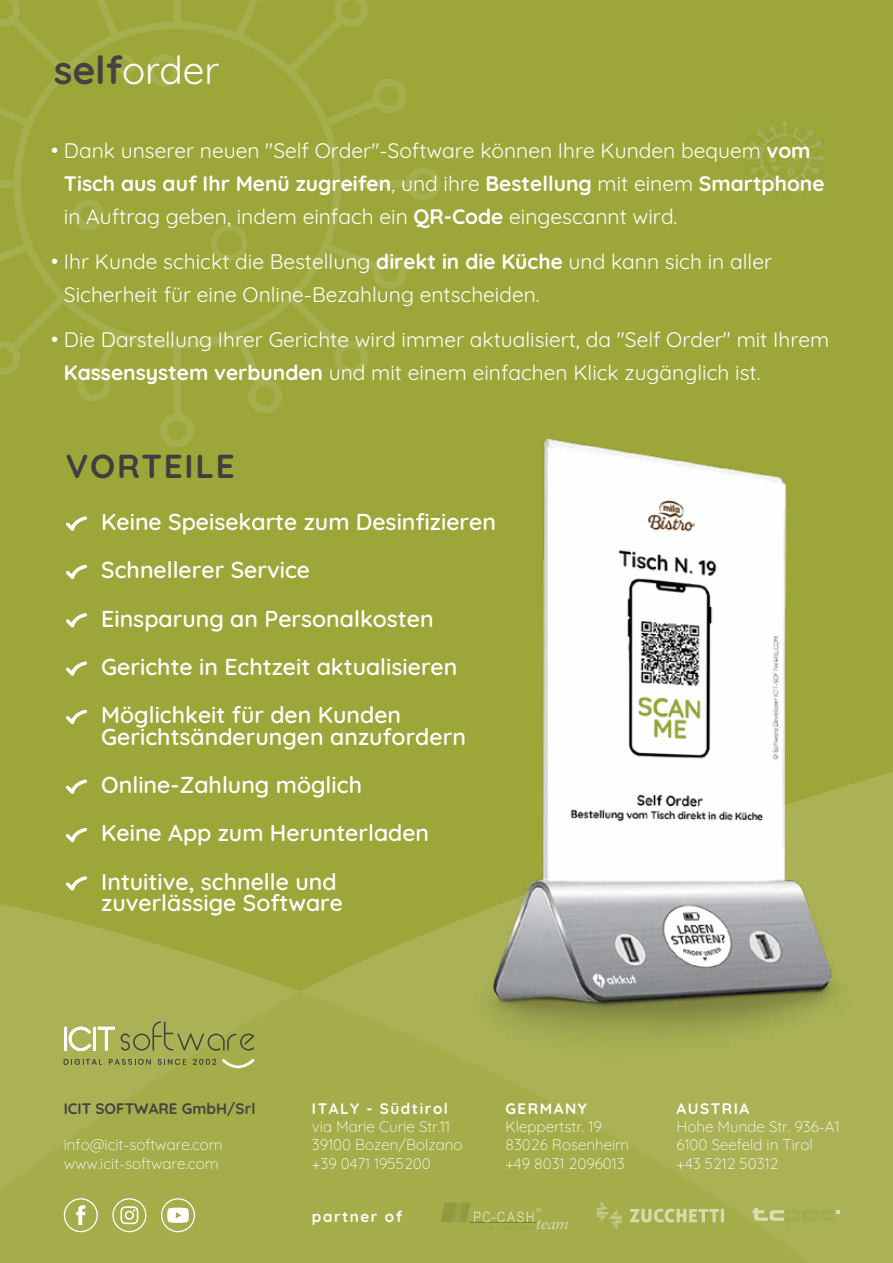
<style>
.page{position:relative;width:893px;height:1263px;background:#fff}
.page>*{position:absolute;margin:0;border:0;box-sizing:border-box;transform-origin:0 0}
.t1{font:38.85px "Quicksand";color:#fff}
.t2{font:700 33.3px "Quicksand";letter-spacing:.05em;color:#3f3f3f}
.t3{font:600 23.1px/48.3px "Quicksand";color:#fff}
.t4{font:21px/33px "Quicksand";color:#fff}
.t5{font:300 15.3px/18.3px "Quicksand";color:#fff}
.t6{font:700 15.3px "Quicksand";letter-spacing:.1em;color:#fff}
.t7{font:700 15.3px "Quicksand";color:#444243}
.s1{font-weight:700;color:#434243}
.s2{font-weight:700}
</style>
<div class="page">
<div style="left:0;top:0;width:893px;height:901px;background:#9ca639"></div>
<svg style="left:0;top:0;width:440px;height:447px;background:#9ca63a"></svg>
<svg style="left:73px;top:199px;width:31px;height:31px"></svg>
<svg style="left:211px;top:225px;width:36px;height:36px"></svg>
<svg style="left:147px;top:54px;width:33px;height:33px"></svg>
<svg style="left:115px;top:55px;width:19px;height:19px"></svg>
<svg style="left:0;top:901px;width:299px;height:91px;background:#a3ac47"></svg>
<svg style="left:0;top:992px;width:893px;height:271px;background:#a6ae4d"></svg>
<img style="left:737px;top:119px;width:99px;height:85px">
<svg style="left:66px;top:516px;width:21px;height:15px"></svg>
<svg style="left:161px;top:1198px;width:34px;height:34px"></svg>
<svg style="left:64px;top:1198px;width:34px;height:34px"></svg>
<svg style="left:112px;top:1198px;width:34px;height:34px"></svg>
<svg style="left:752px;top:1208px;width:88px;height:18px;background:#aeb661"></svg>
<svg style="left:441px;top:1202px;width:127px;height:28px;background:#a4ac50"></svg>
<svg style="left:630px;top:1209px;width:94px;height:13px"></svg>
<svg style="left:597px;top:1201px;width:25px;height:29px"></svg>
<svg style="left:64px;top:1059px;width:38px;height:6px"></svg>
<svg style="left:109px;top:1059px;width:42px;height:6px"></svg>
<svg style="left:158px;top:1059px;width:28px;height:6px"></svg>
<svg style="left:193px;top:1059px;width:23px;height:5px"></svg>
<svg style="left:121px;top:1021px;width:133px;height:30px;background:#9aa150"></svg>
<svg style="left:222px;top:1059px;width:32px;height:9px"></svg>
<svg style="left:64px;top:1026px;width:51px;height:25px"></svg>
<svg style="left:66px;top:565px;width:21px;height:14px"></svg>
<svg style="left:66px;top:613px;width:21px;height:15px"></svg>
<svg style="left:66px;top:661px;width:21px;height:15px"></svg>
<svg style="left:66px;top:710px;width:21px;height:14px"></svg>
<svg style="left:66px;top:779px;width:21px;height:15px"></svg>
<svg style="left:66px;top:828px;width:21px;height:15px"></svg>
<svg style="left:66px;top:876px;width:21px;height:15px"></svg>
<img style="left:299px;top:343px;width:594px;height:754px">
<svg style="left:52px;top:148px;width:5px;height:5px"></svg>
<svg style="left:52px;top:259px;width:5px;height:5px"></svg>
<svg style="left:52px;top:337px;width:5px;height:5px"></svg>
<h1 class="t1" style="left:54px;top:40px;width:167px"><span class="s1">self</span>order</h1>
<p class="t4" style="left:64px;top:132px;width:762px">Dank unserer neuen "Self Order"-Software können Ihre Kunden bequem <span class="s2">vom<br>Tisch aus auf Ihr Menü zugreifen</span>, und ihre <span class="s2">Bestellung</span> mit einem <span class="s2">Smartphone </span>in Auftrag geben, indem einfach ein <span class="s2">QR-Code</span> eingescannt wird.</p>
<p class="t4" style="left:64px;top:243px;width:710px">Ihr Kunde schickt die Bestellung <span class="s2">direkt in die Küche</span> und kann sich in aller<br>Sicherheit für eine Online-Bezahlung entscheiden.</p>
<p class="t4" style="left:64px;top:321px;width:767px">Die Darstellung Ihrer Gerichte wird immer aktualisiert, da "Self Order" mit Ihrem<br><span class="s2">Kassensystem verbunden</span> und mit einem einfachen Klick zugänglich ist.</p>
<h2 class="t2" style="left:66px;top:440px;width:170px">VORTEILE</h2>
<p class="t3" style="left:101px;top:495px;width:396px">Keine Speisekarte zum Desinfizieren</p>
<p class="t3" style="left:101px;top:543px;width:358px">Schnellerer Service<br>Einsparung an Personalkosten<br>Gerichte in Echtzeit aktualisieren<br>Möglichkeit für den Kunden</p>
<p class="t3" style="left:101px;top:710px;width:366px">Gerichtsänderungen anzufordern<br>Online-Zahlung möglich<br>Keine App zum Herunterladen<br>Intuitive, schnelle und</p>
<p class="t3" style="left:101px;top:876px;width:243px">zuverlässige Software</p>
<p class="t7" style="left:64px;top:1097px;width:193px">ICIT SOFTWARE GmbH/Srl</p>
<p class="t5" style="left:64px;top:1134px;width:160px">info@icit-software.com www.icit-software.com</p>
<p class="t6" style="left:312px;top:1097px;width:137px">ITALY - Südtirol</p>
<p class="t5" style="left:312px;top:1116px;width:152px">via Marie Curie Str.11<br>39100 Bozen/Bolzano +39 0471 1955200</p>
<p class="t6" style="left:312px;top:1204px;width:92px">partner of</p>
<p class="t6" style="left:505px;top:1097px;width:83px">GERMANY</p>
<p class="t5" style="left:505px;top:1116px;width:125px">Kleppertstr. 19<br>83026 Rosenheim +49 8031 2096013</p>
<p class="t6" style="left:677px;top:1097px;width:74px">AUSTRIA</p>
<p class="t5" style="left:677px;top:1116px;width:164px">Hohe Munde Str. 936-A1<br>6100 Seefeld in Tirol +43 5212 50312</p>
</div>
